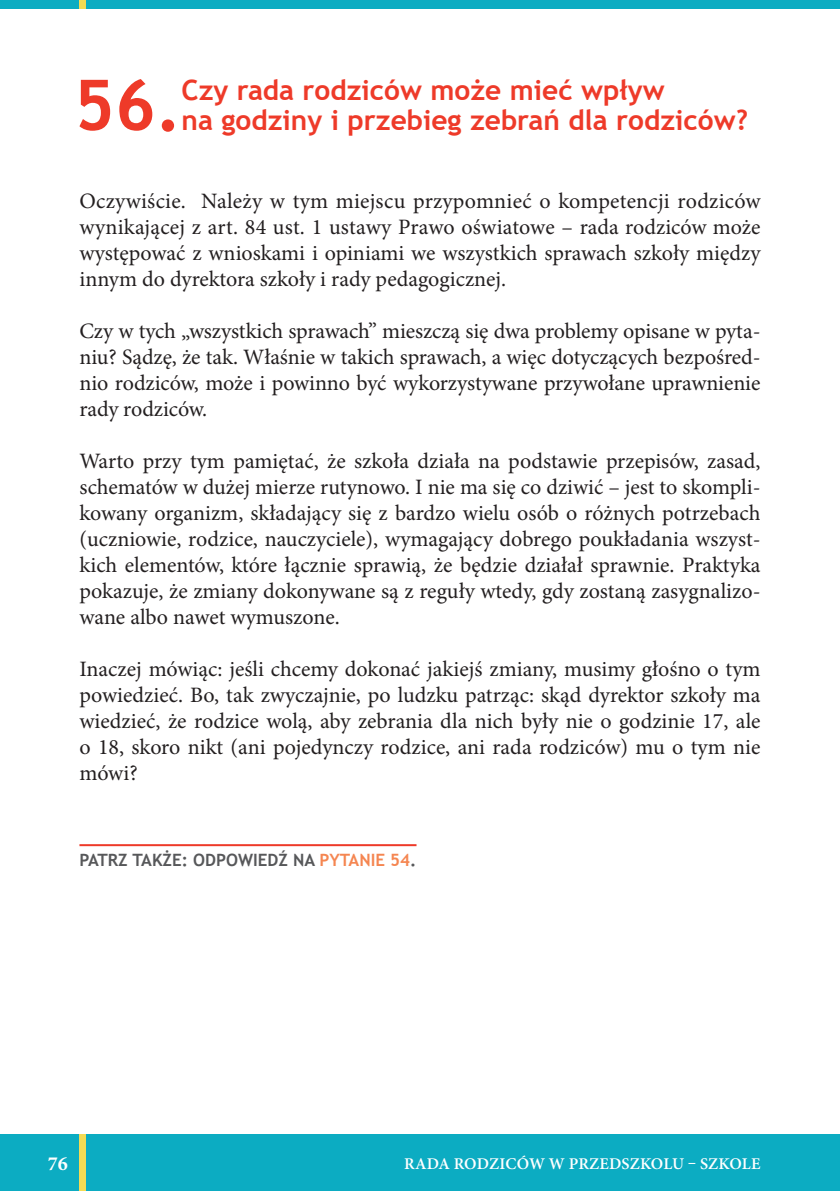
<style>
.page{position:relative;width:840px;height:1191px;background:#fff}
.page>*{position:absolute;margin:0;border:0;box-sizing:border-box;transform-origin:0 0}
.NUMER_PYTANIA{font:700 70px "Trebuchet MS";color:#ee3a29}
.NUMER_PYTANIA-2{font:700 28px/30px "Trebuchet MS";color:#ee3a29}
.tekst{font:22px/26px "Minion Pro";color:#231f20;text-align:justify}
.t1{font:700 20px "Minion Pro";color:#fff}
.odesłanie{font:700 17px "Trebuchet MS";color:#57585a}
.t2{font:600 16.4px "Minion Pro";letter-spacing:.01em;color:#fff}
.s1{color:#f58651}
</style>
<div class="page">
<div style="left:0;top:1134px;width:839px;height:57px;background:#0cacc2"></div>
<div style="left:79px;top:1134px;width:7px;height:57px;background:#f4db53"></div>
<div style="left:0;top:0;width:839px;height:9px;background:#0cacc2"></div>
<div style="left:79px;top:0;width:7px;height:9px;background:#f4db53"></div>
<hr style="left:79px;top:844px;width:337px;height:2px;background:#ee3a29">
<p class="NUMER_PYTANIA" style="left:74px;top:61px;width:109px">56.</p>
<p class="NUMER_PYTANIA-2" style="left:181px;top:75px;width:567px">Czy rada rodziców może mieć wpływ<br>na godziny i przebieg zebrań dla rodziców?</p>
<p class="tekst" style="left:79px;top:188px;width:682px">Oczywiście. Należy w tym miejscu przypomnieć o kompetencji rodziców wynikającej z art. 84 ust. 1 ustawy Prawo oświatowe – rada rodziców może występować z wnioskami i opiniami we wszystkich sprawach szkoły między innym do dyrektora szkoły i rady pedagogicznej.</p>
<p class="tekst" style="left:79px;top:318px;width:682px">Czy w tych „wszystkich sprawach” mieszczą się dwa problemy opisane w pyta&shy;niu? Sądzę, że tak. Właśnie w takich sprawach, a więc dotyczących bezpośred&shy;nio rodziców, może i powinno być wykorzystywane przywołane uprawnienie rady rodziców.</p>
<p class="tekst" style="left:79px;top:448px;width:682px">Warto przy tym pamiętać, że szkoła działa na podstawie przepisów, zasad, schematów w dużej mierze rutynowo. I nie ma się co dziwić – jest to skompli&shy;kowany organizm, składający się z bardzo wielu osób o różnych potrzebach (uczniowie, rodzice, nauczyciele), wymagający dobrego poukładania wszyst&shy;kich elementów, które łącznie sprawią, że będzie działał sprawnie. Praktyka pokazuje, że zmiany dokonywane są z reguły wtedy, gdy zostaną zasygnalizo&shy;wane albo nawet wymuszone.</p>
<p class="tekst" style="left:79px;top:656px;width:682px">Inaczej mówiąc: jeśli chcemy dokonać jakiejś zmiany, musimy głośno o tym powiedzieć. Bo, tak zwyczajnie, po ludzku patrząc: skąd dyrektor szkoły ma wiedzieć, że rodzice wolą, aby zebrania dla nich były nie o godzinie 17, ale o 18, skoro nikt (ani pojedynczy rodzice, ani rada rodziców) mu o tym nie mówi?</p>
<p class="odesłanie" style="left:79px;top:849px;width:338px">PATRZ TAKŻE: ODPOWIEDŹ NA <span class="s1">PYTANIE 54</span>.</p>
<p class="t1" style="left:48px;top:1149px;width:22px">76</p>
<p class="t2" style="left:404px;top:1152px;width:357px">RADA RODZICÓW W PRZEDSZKOLU – SZKOLE</p>
</div>
